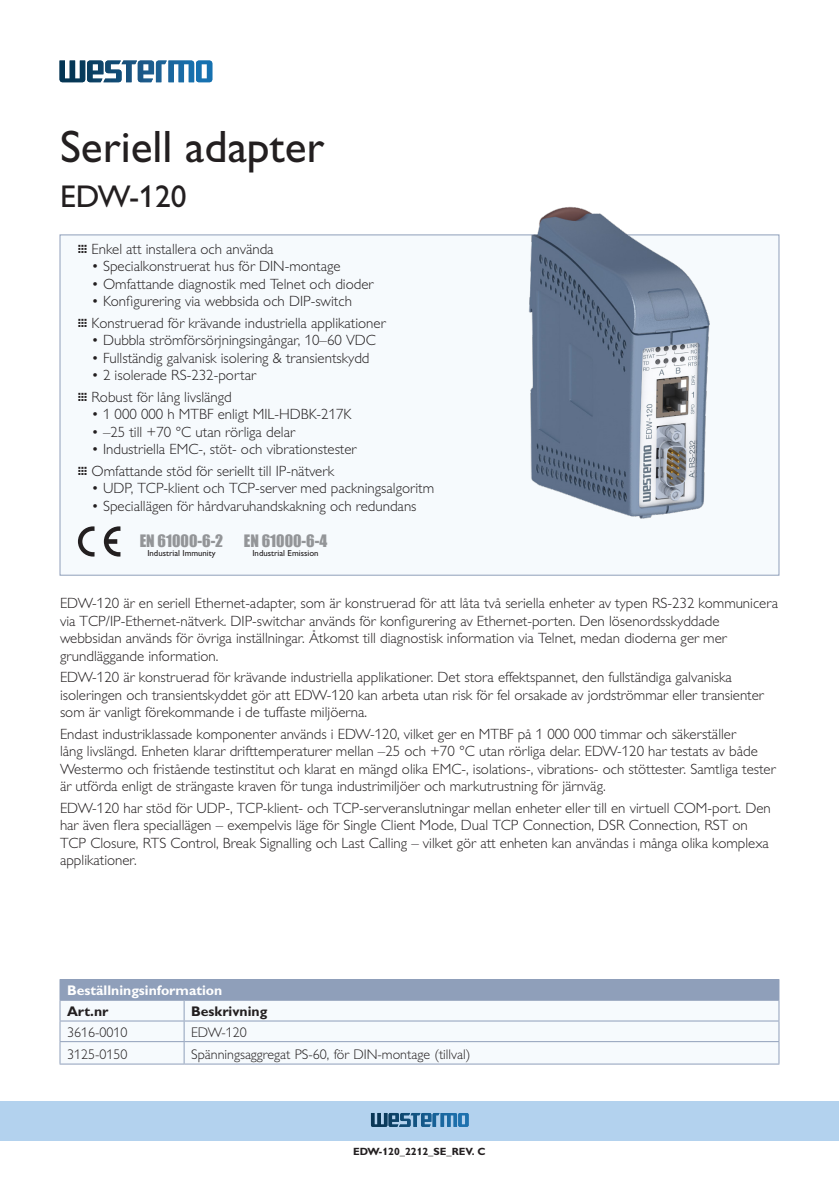
<style>
.page{position:relative;width:839px;height:1186px;background:#fff}
.page>*{position:absolute;margin:0;border:0;box-sizing:border-box;transform-origin:0 0}
.Hedline_page1{font:45.5px "Gill Alt One Mod";color:#231f20}
.Hedline2_page1{font:31.5px "Gill Alt One Mod";color:#231f20}
.t1{font:15.75px "Impact";color:#939598}
.Brödtext{font:300 14.88px/17.5px "Gill Alt One Mod";color:#231f20}
.Bildtext{font:300 14px "Gill Alt One Mod";color:#231f20}
.Tabellrubrik{font:700 14px "Gill Alt One Mod";color:#fff}
.Bildtext-2{font:700 14px "Gill Alt One Mod";color:#231f20}
.t2{font:700 10.5px "Gill Alt One Mod";color:#231f20}
.t3{font:8.75px "Gill Alt One Mod";color:#231f20}
.s1{font-weight:400}
</style>
<div class="page">
<div style="left:0;top:1101px;width:838px;height:40px;background:#b3d2ee"></div>
<svg style="left:371px;top:1113px;width:97px;height:13px"></svg>
<svg style="left:60px;top:61px;width:152px;height:21px"></svg>
<div style="left:60px;top:234px;width:719px;height:341px;background:#f6fafd;border:1px solid #8f9fba"></div>
<div style="left:60px;top:979px;width:718px;height:21px;background:#8f9fba"></div>
<div style="left:61px;top:1001px;width:717px;height:62px;background:#f6fafd"></div>
<hr style="left:184px;top:979px;width:595px;height:1px;background:#8f9fba">
<hr style="left:60px;top:1000px;width:124px;height:1px;background:#8f9fba">
<hr style="left:184px;top:1000px;width:595px;height:1px;background:#8f9fba">
<hr style="left:60px;top:1020px;width:124px;height:1px;background:#8f9fba">
<hr style="left:184px;top:1020px;width:595px;height:1px;background:#8f9fba">
<hr style="left:60px;top:1041px;width:124px;height:1px;background:#8f9fba">
<svg style="left:60px;top:1000px;width:1px;height:63px"></svg>
<hr style="left:184px;top:1041px;width:595px;height:1px;background:#8f9fba">
<svg style="left:184px;top:1000px;width:1px;height:63px"></svg>
<svg style="left:778px;top:980px;width:1px;height:83px"></svg>
<hr style="left:60px;top:1063px;width:124px;height:1px;background:#8f9fba">
<hr style="left:184px;top:1063px;width:595px;height:1px;background:#8f9fba">
<img style="left:522px;top:206px;width:192px;height:313px">
<svg style="left:78px;top:526px;width:16px;height:30px"></svg>
<svg style="left:104px;top:526px;width:16px;height:30px"></svg>
<p class="Hedline_page1" style="left:60px;top:121px;width:266px">Seriell adapter</p>
<p class="Hedline2_page1" style="left:60px;top:179px;width:128px">EDW-120</p>
<p class="Brödtext" style="left:77px;top:240px;width:198px"><span class="s1">…</span> Enkel att installera och använda</p>
<p class="Brödtext" style="left:91px;top:257px;width:250px">• Specialkonstruerat hus för DIN-montage</p>
<p class="Brödtext" style="left:91px;top:275px;width:283px">• Omfattande diagnostik med Telnet och dioder</p>
<p class="Brödtext" style="left:91px;top:292px;width:262px">• Konfigurering via webbsida och DIP-switch</p>
<p class="Brödtext" style="left:77px;top:314px;width:310px"><span class="s1">…</span> Konstruerad för krävande industriella applikationer</p>
<p class="Brödtext" style="left:91px;top:331px;width:286px">• Dubbla strömförsörjningsingångar, 10–60 VDC</p>
<p class="Brödtext" style="left:91px;top:349px;width:279px">• Fullständig galvanisk isolering &amp; transientskydd</p>
<p class="Brödtext" style="left:91px;top:366px;width:166px">• 2 isolerade RS-232-portar</p>
<p class="Brödtext" style="left:77px;top:388px;width:156px"><span class="s1">…</span> Robust för lång livslängd</p>
<p class="Brödtext" style="left:91px;top:405px;width:261px">• 1 000 000 h MTBF enligt MIL-HDBK-217K</p>
<p class="Brödtext" style="left:91px;top:423px;width:205px">• –25 till +70 °C utan rörliga delar</p>
<p class="Brödtext" style="left:91px;top:440px;width:266px">• Industriella EMC-, stöt- och vibrationstester</p>
<p class="Brödtext" style="left:77px;top:462px;width:258px"><span class="s1">…</span> Omfattande stöd för seriellt till IP-nätverk</p>
<p class="Brödtext" style="left:91px;top:479px;width:344px">• UDP, TCP-klient och TCP-server med packningsalgoritm</p>
<p class="Brödtext" style="left:91px;top:497px;width:326px">• Speciallägen för hårdvaruhandskakning och redundans</p>
<p class="t1" style="left:140px;top:529px;width:85px">EN 61000-6-2</p>
<p class="t3" style="left:147px;top:548px;width:70px">Industrial Immunity</p>
<p class="t1" style="left:244px;top:529px;width:85px">EN 61000-6-4</p>
<p class="t3" style="left:252px;top:548px;width:68px">Industrial Emission</p>
<p class="Brödtext" style="left:60px;top:594px;width:719px">EDW-120 är en seriell Ethernet-adapter, som är konstruerad för att låta två seriella enheter av typen RS-232 kommunicera via TCP/IP-Ethernet-nätverk. DIP-switchar används för konfigurering av Ethernet-porten. Den lösenordsskyddade webbsidan används för övriga inställningar. Åtkomst till diagnostisk information via Telnet, medan dioderna ger mer grundläggande information.</p>
<p class="Brödtext" style="left:60px;top:668px;width:705px">EDW-120 är konstruerad för krävande industriella applikationer. Det stora effektspannet, den fullständiga galvaniska isoleringen och transientskyddet gör att EDW-120 kan arbeta utan risk för fel orsakade av jordströmmar eller transienter som är vanligt förekommande i de tuffaste miljöerna.</p>
<p class="Brödtext" style="left:60px;top:725px;width:717px">Endast industriklassade komponenter används i EDW-120, vilket ger en MTBF på 1 000 000 timmar och säkerställer<br>lång livslängd. Enheten klarar drifttemperaturer mellan –25 och +70 °C utan rörliga delar. EDW-120 har testats av både Westermo och fristående testinstitut och klarat en mängd olika EMC-, isolations-, vibrations- och stöttester. Samtliga tester är utförda enligt de strängaste kraven för tunga industrimiljöer och markutrustning för järnväg.</p>
<p class="Brödtext" style="left:60px;top:799px;width:712px">EDW-120 har stöd för UDP-, TCP-klient- och TCP-serveranslutningar mellan enheter eller till en virtuell COM-port. Den har även flera speciallägen – exempelvis läge för Single Client Mode, Dual TCP Connection, DSR Connection, RST on TCP Closure, RTS Control, Break Signalling och Last Calling – vilket gör att enheten kan användas i många olika komplexa applikationer.</p>
<p class="Tabellrubrik" style="left:67px;top:982px;width:157px">Beställningsinformation</p>
<p class="Bildtext-2" style="left:67px;top:1003px;width:43px">Art.nr</p>
<p class="Bildtext-2" style="left:191px;top:1003px;width:78px">Beskrivning</p>
<p class="Bildtext" style="left:67px;top:1024px;width:62px">3616-0010</p>
<p class="Bildtext" style="left:191px;top:1024px;width:57px">EDW-120</p>
<p class="Bildtext" style="left:67px;top:1046px;width:62px">3125-0150</p>
<p class="Bildtext" style="left:191px;top:1046px;width:281px">Spänningsaggregat PS-60, för DIN-montage (tillval)</p>
<p class="t2" style="left:353px;top:1146px;width:134px">EDW-120_2212_SE_REV. C</p>
</div>
